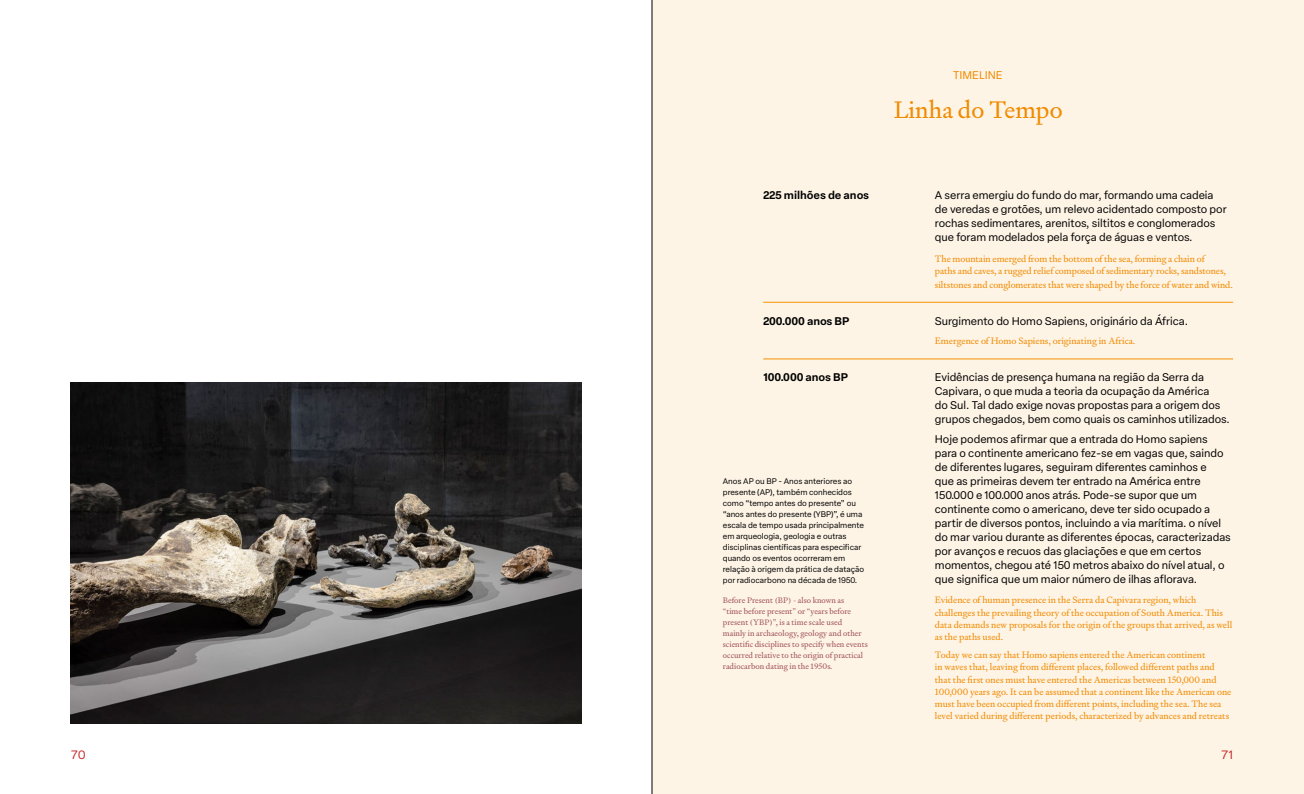
<style>
.page{position:relative;width:1304px;height:794px;background:#fff}
.page>*{position:absolute;margin:0;border:0;box-sizing:border-box;transform-origin:0 0}
.t1{font:24px "Signifier";color:#f39200}
.t2{font:300 14px "Elza Text";color:#c51a1b}
.t3{font:11px/14px "Elza Text";letter-spacing:-.005em;color:#000}
.t4{font:600 11px "Elza Text";letter-spacing:-.005em;color:#000}
.t5{font:11px "Elza Text";color:#f39200}
.t6{font:9.2px/12.2px "Signifier";color:#f39200}
.t7{font:8px/11px "Elza Text";letter-spacing:-.005em;color:#000}
.t8{font:8px/11px "Signifier";color:#a05462}
</style>
<div class="page">
<img style="left:71px;top:383px;width:510px;height:340px">
<div style="left:652px;top:0;width:652px;height:794px;background:#fdf4e6"></div>
<hr style="left:652px;top:0;width:1px;height:794px;background:#000">
<hr style="left:763px;top:302px;width:470px;height:1px;background:#f39200">
<hr style="left:763px;top:359px;width:470px;height:1px;background:#f39200">
<p class="t5" style="left:953px;top:67px;width:51px">TIMELINE</p>
<h1 class="t1" style="left:893px;top:94px;width:171px">Linha do Tempo</h1>
<p class="t4" style="left:763px;top:186px;width:107px">225 milhões de anos</p>
<p class="t4" style="left:763px;top:312px;width:88px">200.000 anos BP</p>
<p class="t4" style="left:763px;top:368px;width:86px">100.000 anos BP</p>
<p class="t7" style="left:723px;top:475px;width:143px">Anos AP ou BP - Anos anteriores ao presente (AP), também conhecidos como “tempo antes do presente” ou “anos antes do presente (YBP)”, é uma escala de tempo usada principalmente em arqueologia, geologia e outras disciplinas científicas para especificar quando os eventos ocorreram em relação à origem da prática de datação por radiocarbono na década de 1950.</p>
<p class="t8" style="left:723px;top:595px;width:146px">Before Present (BP) - also known as<br>“time before present” or “years before present (YBP)”, is a time scale used<br>mainly in archaeology, geology and other scientific disciplines to specify when events occurred relative to the origin of practical radiocarbon dating in the 1950s.</p>
<p class="t3" style="left:935px;top:187px;width:293px">A serra emergiu do fundo do mar, formando uma cadeia de veredas e grotões, um relevo acidentado composto por rochas sedimentares, arenitos, siltitos e conglomerados que foram modelados pela força de águas e ventos.</p>
<p class="t6" style="left:935px;top:252px;width:293px">The mountain emerged from the bottom of the sea, forming a chain of paths and caves, a rugged relief composed of sedimentary rocks, sandstones,</p>
<p class="t6" style="left:935px;top:279px;width:300px">siltstones and conglomerates that were shaped by the force of water and wind.</p>
<p class="t3" style="left:935px;top:313px;width:255px">Surgimento do Homo Sapiens, originário da África.</p>
<p class="t6" style="left:935px;top:335px;width:202px">Emergence of Homo Sapiens, originating in Africa.</p>
<p class="t3" style="left:935px;top:369px;width:296px">Evidências de presença humana na região da Serra da Capivara, o que muda a teoria da ocupação da América<br>do Sul. Tal dado exige novas propostas para a origem dos grupos chegados, bem como quais os caminhos utilizados.</p>
<p class="t3" style="left:935px;top:431px;width:297px">Hoje podemos afirmar que a entrada do Homo sapiens para o continente americano fez-se em vagas que, saindo de diferentes lugares, seguiram diferentes caminhos e<br>que as primeiras devem ter entrado na América entre 150.000 e 100.000 anos atrás. Pode-se supor que um continente como o americano, deve ter sido ocupado a partir de diversos pontos, incluindo a via marítima. o nível do mar variou durante as diferentes épocas, caracterizadas por avanços e recuos das glaciações e que em certos momentos, chegou até 150 metros abaixo do nível atual, o que significa que um maior número de ilhas aflorava.</p>
<p class="t6" style="left:935px;top:594px;width:299px">Evidence of human presence in the Serra da Capivara region, which challenges the prevailing theory of the occupation of South America. This data demands new proposals for the origin of the groups that arrived, as well as the paths used.</p>
<p class="t6" style="left:935px;top:649px;width:298px">Today we can say that Homo sapiens entered the American continent<br>in waves that, leaving from different places, followed different paths and that the first ones must have entered the Americas between 150,000 and 100,000 years ago. It can be assumed that a continent like the American one must have been occupied from different points, including the sea. The sea level varied during different periods, characterized by advances and retreats</p>
<p class="t2" style="left:71px;top:743px;width:16px">70</p>
<p class="t2" style="left:1221px;top:743px;width:13px">71</p>
</div>
